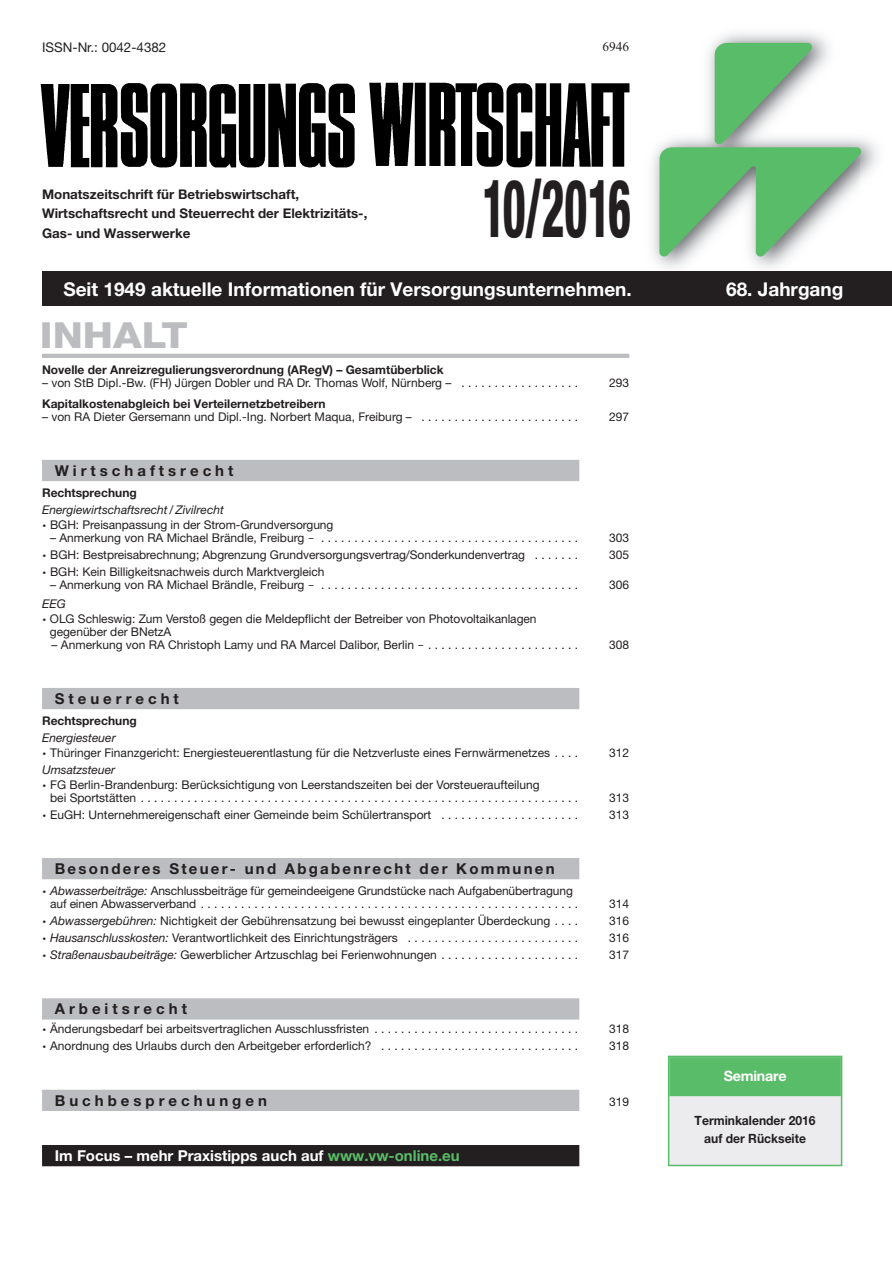
<style>
.page{position:relative;width:892px;height:1261px;background:#fff}
.page>*{position:absolute;margin:0;border:0;box-sizing:border-box;transform-origin:0 0}
.t1{font:800 condensed 80.25px "Helvetica Neue";letter-spacing:-.025em;color:#231f20;scale:.55 1}
.t2{font:800 36px "Helvetica Neue";color:#bcbdc0;scale:1.13 1}
.t3{font:700 19.05px "Helvetica Neue";color:#fff}
.t4{font:700 15px "Helvetica Neue";letter-spacing:.265em;color:#231f20}
.t5{font:700 15px "Helvetica Neue";color:#fff}
.t6{font:700 15px "Helvetica Neue";letter-spacing:.15em;color:#231f20}
.t7{font:700 14.25px "Helvetica Neue";letter-spacing:-.015em;color:#fff}
.t8{font:700 13.35px/19.2px "Helvetica Neue";color:#231f20}
.t9{font:13.35px "Helvetica Neue";color:#231f20}
.t10{font:13.35px "Times New Roman";color:#231f20}
.t11{font:700 12.75px/18px "Helvetica Neue";color:#231f20;text-align:center;scale:.95 1}
.t12{font:12px/12.8px "Helvetica Neue";color:#231f20}
.t13{font:700 12px/17px "Helvetica Neue";color:#231f20}
.t14{font:italic 12px/17px "Helvetica Neue";color:#231f20}
.s1{font-weight:700;font-style:normal}
.s2{color:#fff}
.s3{font-family:"Lucida Grande"}
.s4{font-weight:400;font-style:italic}
.s5{font-style:italic}
.s6{color:#59bc68}
</style>
<div class="page">
<img style="left:40px;top:82px;width:590px;height:86px">
<img style="left:643px;top:33px;width:240px;height:239px">
<svg style="left:659px;top:43px;width:201px;height:213px"></svg>
<div style="left:42px;top:272px;width:849px;height:34px;background:#231f20"></div>
<hr style="left:42px;top:354px;width:587px;height:4px;background:#bcbdc0">
<div style="left:42px;top:460px;width:537px;height:21px;background:#bcbdc0"></div>
<div style="left:42px;top:688px;width:537px;height:21px;background:#bcbdc0"></div>
<div style="left:42px;top:858px;width:537px;height:21px;background:#bcbdc0"></div>
<div style="left:42px;top:998px;width:537px;height:21px;background:#bcbdc0"></div>
<div style="left:42px;top:1090px;width:537px;height:21px;background:#bcbdc0"></div>
<div style="left:42px;top:1145px;width:537px;height:21px;background:#231f20"></div>
<div style="left:669px;top:1057px;width:171px;height:108px;background:#ececee"></div>
<div style="left:667px;top:1055px;width:175px;height:111px;border:2px solid #59bc68"></div>
<div style="left:669px;top:1057px;width:171px;height:39px;background:#59bc68"></div>
<p class="t9" style="left:42px;top:42px;width:126px">ISSN-Nr.: 0042-4382</p>
<p class="t8" style="left:42px;top:186px;width:327px">Monatszeitschrift für Betriebswirtschaft,<br>Wirtschaftsrecht und Steuerrecht der Elektrizitäts-,<br>Gas- und Wasserwerke</p>
<p class="t10" style="left:602px;top:39px;width:28px">6946</p>
<p class="t1" style="left:482px;top:180px;width:272px">10/2016</p>
<p class="t3" style="left:63px;top:282px;width:570px">Seit 1949 aktuelle Informationen für Versorgungsunternehmen.</p>
<p class="t3" style="left:725px;top:282px;width:119px">68. Jahrgang</p>
<p class="t2" style="left:40px;top:323px;width:132px">INHALT</p>
<p class="t13" style="left:42px;top:362px;width:403px">Novelle der Anreizregulierungsverordnung (ARegV) – Gesamtüberblick</p>
<p class="t12" style="left:42px;top:377px;width:537px">– von StB Dipl.-Bw. (FH) Jürgen Dobler und RA Dr. Thomas Wolf, Nürnberg – . . . . . . . . . . . . . . . . . .</p>
<p class="t12" style="left:609px;top:377px;width:22px">293</p>
<p class="t13" style="left:42px;top:396px;width:285px">Kapitalkostenabgleich bei Verteilernetzbetreibern</p>
<p class="t12" style="left:42px;top:411px;width:537px">– von RA Dieter Gersemann und Dipl.-Ing. Norbert Maqua, Freiburg – . . . . . . . . . . . . . . . . . . . . . . . .</p>
<p class="t12" style="left:609px;top:411px;width:22px">297</p>
<p class="t4" style="left:55px;top:465px;width:180px">Wirtschaftsrecht</p>
<p class="t14" style="left:42px;top:485px;width:183px"><span class="s1">Rechtsprechung<br></span>Energiewirtschaftsrecht/Zivilrecht</p>
<p class="t12" style="left:42px;top:519px;width:293px">• BGH: Preisanpassung in der Strom-Grundversorgung</p>
<p class="t12" style="left:42px;top:532px;width:537px"><span class="s2">•</span> – Anmerkung von RA Michael Brändle, Freiburg <span class="s3">–</span> . . . . . . . . . . . . . . . . . . . . . . . . . . . . . . . . . . . . . . .</p>
<p class="t12" style="left:609px;top:532px;width:22px">303</p>
<p class="t12" style="left:42px;top:549px;width:537px">• BGH: Bestpreisabrechnung; Abgrenzung Grundversorgungsvertrag/Sonderkundenvertrag . . . . . . .</p>
<p class="t12" style="left:609px;top:549px;width:22px">305</p>
<p class="t12" style="left:42px;top:566px;width:284px">• BGH: Kein Billigkeitsnachweis durch Marktvergleich</p>
<p class="t12" style="left:42px;top:580px;width:537px"><span class="s2">•</span> – Anmerkung von RA Michael Brändle, Freiburg <span class="s3">–</span> . . . . . . . . . . . . . . . . . . . . . . . . . . . . . . . . . . . . . . .</p>
<p class="t12" style="left:609px;top:580px;width:22px">306</p>
<p class="t14" style="left:42px;top:597px;width:25px">EEG</p>
<p class="t12" style="left:50px;top:614px;width:488px;text-indent:-8px">• OLG Schleswig: Zum Verstoß gegen die Meldepflicht der Betreiber von Photovoltaikanlagen gegenüber der BNetzA</p>
<p class="t12" style="left:52px;top:639px;width:528px">– Anmerkung von RA Christoph Lamy und RA Marcel Dalibor, Berlin <span class="s3">–</span> . . . . . . . . . . . . . . . . . . . . . . .</p>
<p class="t12" style="left:609px;top:639px;width:22px">308</p>
<p class="t4" style="left:55px;top:693px;width:125px">Steuerrecht</p>
<p class="t13" style="left:42px;top:713px;width:96px">Rechtsprechung<br><span class="s4">Energiesteuer</span></p>
<p class="t12" style="left:42px;top:747px;width:537px">• Thüringer Finanzgericht: Energiesteuerentlastung für die Netzverluste eines Fernwärmenetzes . . . .</p>
<p class="t12" style="left:609px;top:747px;width:22px">312</p>
<p class="t14" style="left:42px;top:762px;width:75px">Umsatzsteuer</p>
<p class="t12" style="left:50px;top:779px;width:529px;text-indent:-8px">• FG Berlin-Brandenburg: Berücksichtigung von Leerstandszeiten bei der Vorsteueraufteilung<br>bei Sportstätten . . . . . . . . . . . . . . . . . . . . . . . . . . . . . . . . . . . . . . . . . . . . . . . . . . . . . . . . . . . . . . . . . .</p>
<p class="t12" style="left:609px;top:792px;width:22px">313</p>
<p class="t12" style="left:42px;top:809px;width:537px">• EuGH: Unternehmereigenschaft einer Gemeinde beim Schülertransport . . . . . . . . . . . . . . . . . . . . .</p>
<p class="t12" style="left:609px;top:809px;width:22px">313</p>
<p class="t6" style="left:55px;top:863px;width:501px">Besonderes Steuer- und Abgabenrecht der Kommunen</p>
<p class="t12" style="left:50px;top:886px;width:529px;text-indent:-8px">• <span class="s5">Abwasserbeiträge:</span> Anschlussbeiträge für gemeindeeigene Grundstücke nach Aufgabenübertragung auf einen Abwasserverband . . . . . . . . . . . . . . . . . . . . . . . . . . . . . . . . . . . . . . . . . . . . . . . . . . . . . . . . .</p>
<p class="t12" style="left:609px;top:898px;width:22px">314</p>
<p class="t12" style="left:42px;top:915px;width:537px">• <span class="s5">Abwassergebühren:</span> Nichtigkeit der Gebührensatzung bei bewusst eingeplanter Überdeckung . . . .</p>
<p class="t12" style="left:609px;top:915px;width:22px">316</p>
<p class="t12" style="left:42px;top:932px;width:537px">• <span class="s5">Hausanschlusskosten:</span> Verantwortlichkeit des Einrichtungsträgers . . . . . . . . . . . . . . . . . . . . . . . . . .</p>
<p class="t12" style="left:609px;top:932px;width:22px">316</p>
<p class="t12" style="left:42px;top:949px;width:537px">• <span class="s5">Straßenausbaubeiträge:</span> Gewerblicher Artzuschlag bei Ferienwohnungen . . . . . . . . . . . . . . . . . . . . .</p>
<p class="t12" style="left:609px;top:949px;width:22px">317</p>
<p class="t4" style="left:55px;top:1003px;width:134px">Arbeitsrecht</p>
<p class="t12" style="left:42px;top:1024px;width:537px">• Änderungsbedarf bei arbeitsvertraglichen Ausschlussfristen . . . . . . . . . . . . . . . . . . . . . . . . . . . . . . .</p>
<p class="t12" style="left:609px;top:1024px;width:22px">318</p>
<p class="t12" style="left:42px;top:1041px;width:537px">• Anordnung des Urlaubs durch den Arbeitgeber erforderlich? . . . . . . . . . . . . . . . . . . . . . . . . . . . . . .</p>
<p class="t12" style="left:609px;top:1041px;width:22px">318</p>
<p class="t4" style="left:55px;top:1095px;width:213px">Buchbesprechungen</p>
<p class="t12" style="left:609px;top:1096px;width:22px">319</p>
<p class="t5" style="left:55px;top:1150px;width:406px">Im Focus – mehr Praxistipps auch auf <span class="s6">www.vw-online.eu</span></p>
<p class="t7" style="left:723px;top:1071px;width:64px">Seminare</p>
<p class="t11" style="left:694px;top:1112px;width:129px">Terminkalender 2016 auf der Rückseite</p>
</div>
